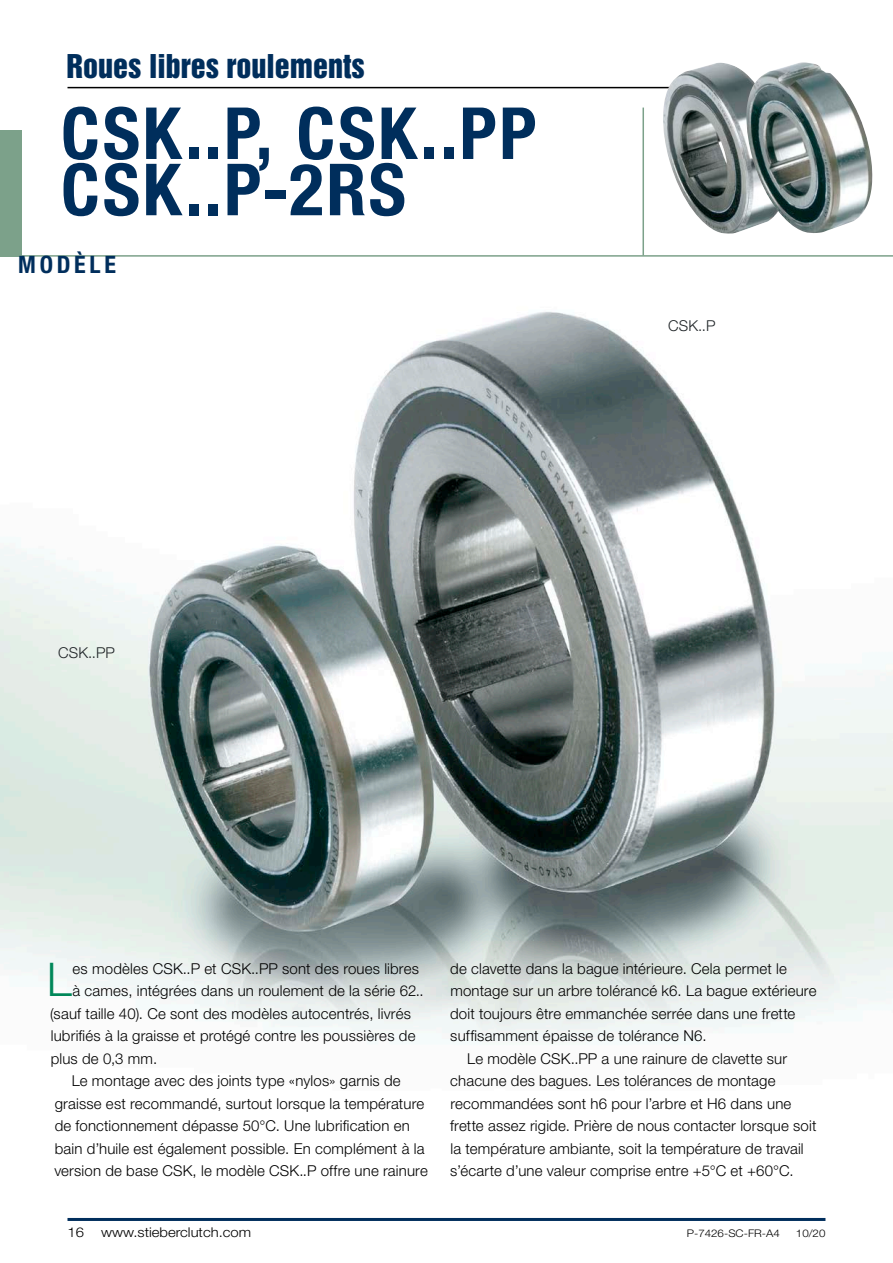
<style>
.page{position:relative;width:893px;height:1263px;background:#fff}
.page>*{position:absolute;margin:0;border:0;box-sizing:border-box;transform-origin:0 0}
.t1{font:700 condensed 72px/56.2px "Helvetica Neue LT Std";letter-spacing:.035em;color:#002e5c}
.t2{font:300 46.5px "Helvetica Neue LT Std";color:#008759}
.t3{font:30px "Helvetica Inserat LT Std";color:#002e5c}
.t4{font:700 condensed 24px "Helvetica Neue LT Std";letter-spacing:.16em;color:#002e5c}
.t5{font:300 15px "Helvetica Neue LT Std";letter-spacing:.01em;color:#000}
.t6{font:300 15px "Helvetica Neue LT Std";letter-spacing:.01em;color:#1f2427}
.t7{font:300 13.5px "Helvetica Neue LT Std";color:#000;scale:1.1 1}
.t8{font:300 10.5px "Helvetica Neue LT Std";color:#000;scale:1.1 1}
</style>
<div class="page">
<hr style="left:68px;top:87px;width:756px;height:1px;background:#000">
<hr style="left:0;top:255px;width:893px;height:2px;background:#7ca18a">
<div style="left:0;top:130px;width:21px;height:126px;background:#7ca18a"></div>
<img style="left:0;top:311px;width:892px;height:730px">
<img style="left:656px;top:63px;width:83px;height:171px">
<img style="left:739px;top:62px;width:134px;height:171px">
<hr style="left:68px;top:1218px;width:757px;height:3px;background:#002e5c">
<hr style="left:642px;top:108px;width:2px;height:148px;background:#7ca18a">
<h3 class="t3" style="left:67px;top:48px;width:300px">Roues libres roulements</h3>
<h1 class="t1" style="left:61px;top:104px;width:477px">CSK..P, CSK..PP<br>CSK..P-2RS</h1>
<h3 class="t4" style="left:18px;top:250px;width:99px">MODÈLE</h3>
<p class="t6" style="left:668px;top:317px;width:49px">CSK..P</p>
<p class="t6" style="left:58px;top:644px;width:58px">CSK..PP</p>
<h2 class="t2" style="left:47px;top:951px;width:26px">L</h2>
<p class="t5" style="left:73px;top:959px;width:348px">es modèles CSK..P et CSK..PP sont des roues libres</p>
<p class="t5" style="left:72px;top:982px;width:353px">à cames, intégrées dans un roulement de la série 62..</p>
<p class="t5" style="left:50px;top:1004px;width:362px">(sauf taille 40). Ce sont des modèles autocentrés, livrés</p>
<p class="t5" style="left:51px;top:1027px;width:366px">lubrifiés à la graisse et protégé contre les poussières de</p>
<p class="t5" style="left:51px;top:1049px;width:108px">plus de 0,3 mm.</p>
<p class="t5" style="left:72px;top:1072px;width:330px">Le montage avec des joints type «nylos» garnis de</p>
<p class="t5" style="left:55px;top:1094px;width:371px">graisse est recommandé, surtout lorsque la température</p>
<p class="t5" style="left:55px;top:1117px;width:357px">de fonctionnement dépasse 50°C. Une lubrification en</p>
<p class="t5" style="left:55px;top:1139px;width:371px">bain d’huile est également possible. En complément à la</p>
<p class="t5" style="left:54px;top:1162px;width:375px">version de base CSK, le modèle CSK..P offre une rainure</p>
<p class="t5" style="left:450px;top:959px;width:338px">de clavette dans la bague intérieure. Cela permet le</p>
<p class="t5" style="left:450px;top:982px;width:368px">montage sur un arbre tolérancé k6. La bague extérieure</p>
<p class="t5" style="left:450px;top:1004px;width:347px">doit toujours être emmanchée serrée dans une frette</p>
<p class="t5" style="left:450px;top:1027px;width:258px">suffisamment épaisse de tolérance N6.</p>
<p class="t5" style="left:467px;top:1049px;width:321px">Le modèle CSK..PP a une rainure de clavette sur</p>
<p class="t5" style="left:450px;top:1072px;width:327px">chacune des bagues. Les tolérances de montage</p>
<p class="t5" style="left:450px;top:1094px;width:342px">recommandées sont h6 pour l’arbre et H6 dans une</p>
<p class="t5" style="left:450px;top:1117px;width:368px">frette assez rigide. Prière de nous contacter lorsque soit</p>
<p class="t5" style="left:450px;top:1139px;width:355px">la température ambiante, soit la température de travail</p>
<p class="t5" style="left:450px;top:1162px;width:345px">s’écarte d’une valeur comprise entre +5°C et +60°C.</p>
<p class="t7" style="left:68px;top:1223px;width:17px">16</p>
<p class="t7" style="left:101px;top:1223px;width:138px">www.stieberclutch.com</p>
<p class="t8" style="left:687px;top:1226px;width:86px">P-7426-SC-FR-A4</p>
<p class="t8" style="left:796px;top:1226px;width:28px">10/20</p>
</div>
